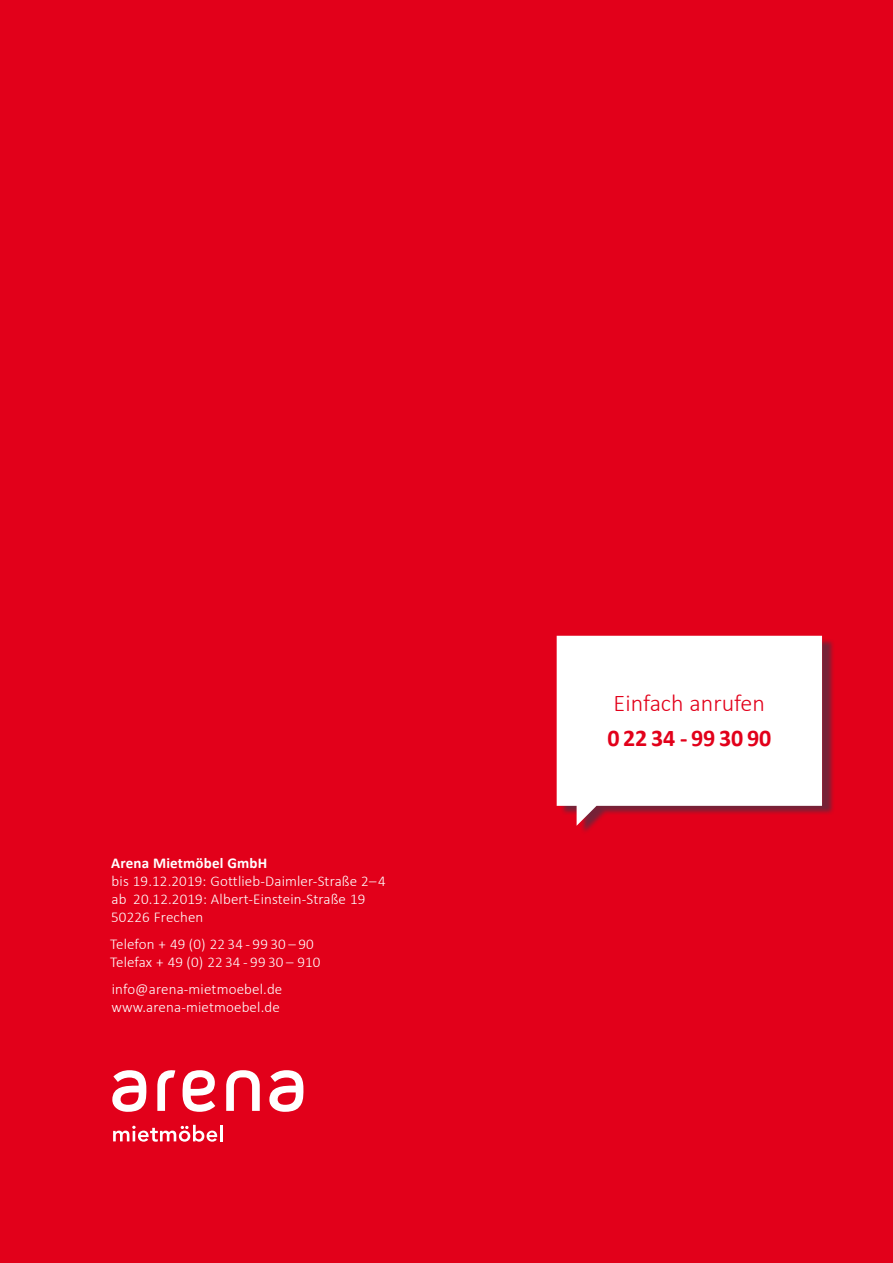
<style>
.page{position:relative;width:893px;height:1263px;background:#e2001a}
.page>*{position:absolute;margin:0;border:0;box-sizing:border-box;transform-origin:0 0}
.t1{font:300 24px "Calibri";color:#e2001a}
.t2{font:700 24px "Calibri";color:#e2001a}
.t3{font:300 15px/18px "Calibri";letter-spacing:.01em;color:#fff}
.t4{font:700 15px "Calibri";letter-spacing:.01em;color:#fff}
</style>
<div class="page">
<svg style="left:113px;top:1125px;width:104px;height:17px"></svg>
<hr style="left:220px;top:1125px;width:3px;height:16px;background:#fff">
<svg style="left:226px;top:1070px;width:34px;height:41px"></svg>
<svg style="left:182px;top:1070px;width:33px;height:42px"></svg>
<svg style="left:269px;top:1070px;width:35px;height:42px"></svg>
<svg style="left:157px;top:1070px;width:18px;height:41px"></svg>
<svg style="left:112px;top:1070px;width:35px;height:42px"></svg>
<div style="left:561px;top:638px;width:274px;height:196px;background:#094456;opacity:.5"></div>
<svg style="left:557px;top:636px;width:265px;height:190px;background:#f8e6e8"></svg>
<p class="t4" style="left:111px;top:853px;width:157px">Arena Mietmöbel GmbH</p>
<p class="t3" style="left:111px;top:872px;width:276px">bis 19.12.2019: Gottlieb-Daimler-Straße 2–4 ab 20.12.2019: Albert-Einstein-Straße 19<br>50226 Frechen</p>
<p class="t3" style="left:110px;top:935px;width:212px">Telefon + 49 (0) 22 34 - 99 30 – 90<br>Telefax + 49 (0) 22 34 - 99 30 – 910</p>
<p class="t3" style="left:112px;top:980px;width:172px">info@arena-mietmoebel.de www.arena-mietmoebel.de</p>
<h1 class="t1" style="left:614px;top:688px;width:153px">Einfach anrufen</h1>
<h1 class="t2" style="left:607px;top:722px;width:165px">02234-993090</h1>
</div>
